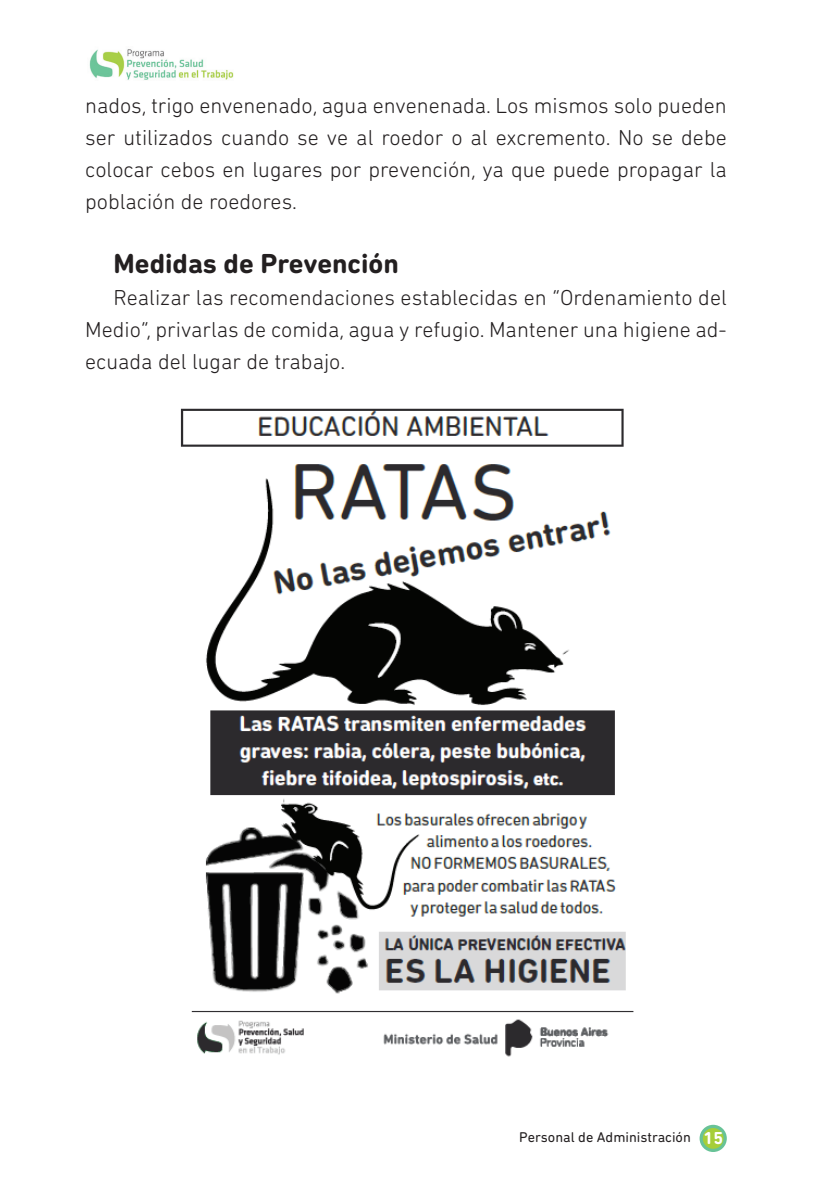
<style>
.page{position:relative;width:840px;height:1191px;background:#fff}
.page>*{position:absolute;margin:0;border:0;box-sizing:border-box;transform-origin:0 0}
.t1{font:700 28px "DIN Next Rounded LT Pro";color:#231f20}
.t2{font:300 22px/32px "DIN Next Rounded LT Pro";color:#231f20;text-align:justify}
.t3{font:14.4px "DIN Next Rounded LT Pro";color:#231f20}
.s1{font-weight:700;font-size:17.6px;color:#fff}
</style>
<div class="page">
<svg style="left:700px;top:1126px;width:24px;height:24px"></svg>
<div style="left:699px;top:1124px;width:27px;height:28px;border:3px solid #68c397;border-radius:50%"></div>
<img style="left:89px;top:49px;width:145px;height:31px">
<img style="left:180px;top:408px;width:454px;height:649px">
<p class="t2" style="left:85px;top:89px;width:642px">nados, trigo envenenado, agua envenenada. Los mismos solo pueden ser utilizados cuando se ve al roedor o al excremento. No se debe colocar cebos en lugares por prevención, ya que puede propagar la población de roedores.</p>
<p class="t1" style="left:113px;top:247px;width:287px">Medidas de Prevención</p>
<p class="t2" style="left:85px;top:281px;width:643px;text-indent:28px">Realizar las recomendaciones establecidas en “Ordenamiento del Medio”, privarlas de comida, agua y refugio. Mantener una higiene ad&shy;ecuada del lugar de trabajo.</p>
<p class="t3" style="left:519px;top:1128px;width:205px">Personal de Administración <span class="s1">15</span></p>
</div>
